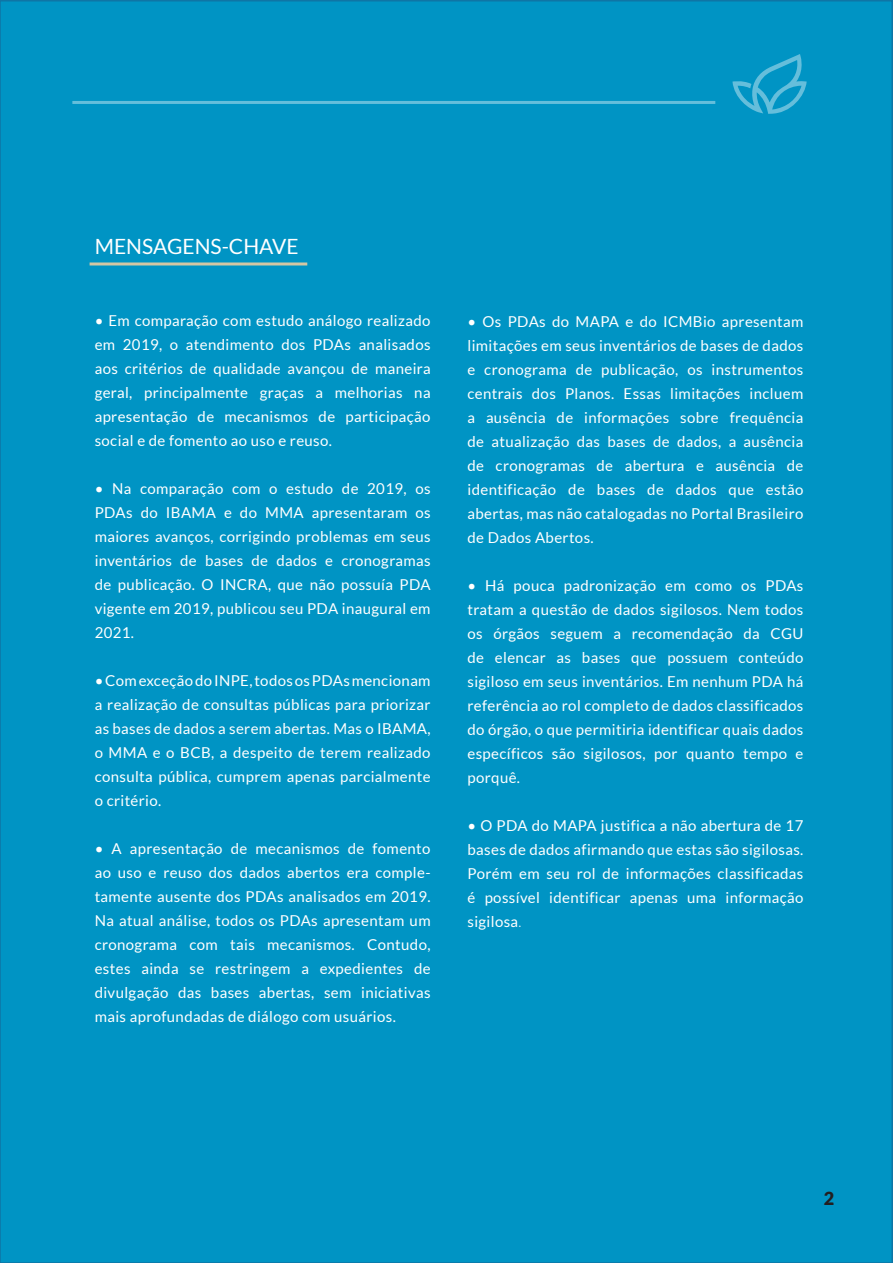
<style>
.page{position:relative;width:893px;height:1263px;background:#fff}
.page>*{position:absolute;margin:0;border:0;box-sizing:border-box;transform-origin:0 0}
.t1{font:21px "Lato";color:#fff}
.t2{font:900 18px "Lato";color:#231f20}
.t3{font:15px/24px "Lato";letter-spacing:.025em;color:#fff;text-align:justify}
.s1{font-weight:300}
</style>
<div class="page">
<div style="left:0;top:1px;width:892px;height:1262px;background:#0094c4"></div>
<hr style="left:90px;top:262px;width:217px;height:3px;background:#d3c6a3">
<svg style="left:732px;top:54px;width:75px;height:60px"></svg>
<hr style="left:72px;top:101px;width:643px;height:3px;background:#fff">
<p class="t1" style="left:95px;top:235px;width:205px">MENSAGENS-CHAVE</p>
<p class="t3" style="left:95px;top:308px;width:337px">• Em comparação com estudo análogo realizado em 2019, o atendimento dos PDAs analisados aos critérios de qualidade avançou de maneira geral, principalmente graças a melhorias na apresentação de mecanismos de participação social e de fomento ao uso e reuso.</p>
<p class="t3" style="left:95px;top:476px;width:337px">• Na comparação com o estudo de 2019, os PDAs do IBAMA e do MMA apresentaram os maiores avanços, corrigindo problemas em seus inventários de bases de dados e cronogramas de publicação. O INCRA, que não possuía PDA vigente em 2019, publicou seu PDA inaugural em 2021.</p>
<p class="t3" style="left:95px;top:668px;width:337px">• Com exceção do INPE, todos os PDAs mencionam a realização de consultas públicas para priorizar as bases de dados a serem abertas. Mas o IBAMA, o MMA e o BCB, a despeito de terem realizado consulta pública, cumprem apenas parcialmente o critério.</p>
<p class="t3" style="left:95px;top:836px;width:337px">• A apresentação de mecanismos de fomento ao uso e reuso dos dados abertos era comple&shy;tamente ausente dos PDAs analisados em 2019.<br>Na atual análise, todos os PDAs apresentam um cronograma com tais mecanismos. Contudo, estes ainda se restringem a expedientes de divulgação das bases abertas, sem iniciativas mais aprofundadas de diálogo com usuários.</p>
<p class="t3" style="left:467px;top:310px;width:337px">• Os PDAs do MAPA e do ICMBio apresentam limitações em seus inventários de bases de dados e cronograma de publicação, os instrumentos centrais dos Planos. Essas limitações incluem a ausência de informações sobre frequência de atualização das bases de dados, a ausência de cronogramas de abertura e ausência de identificação de bases de dados que estão abertas, mas não catalogadas no Portal Brasileiro de Dados Abertos.</p>
<p class="t3" style="left:467px;top:574px;width:337px">• Há pouca padronização em como os PDAs tratam a questão de dados sigilosos. Nem todos os órgãos seguem a recomendação da CGU de elencar as bases que possuem conteúdo sigiloso em seus inventários. Em nenhum PDA há referência ao rol completo de dados classificados do órgão, o que permitiria identificar quais dados específicos são sigilosos, por quanto tempo e porquê.</p>
<p class="t3" style="left:467px;top:814px;width:337px">• O PDA do MAPA justifica a não abertura de 17 bases de dados afirmando que estas são sigilosas.<br>Porém em seu rol de informações classificadas é possível identificar apenas uma informação sigilosa<span class="s1">.</span></p>
<p class="t2" style="left:824px;top:1188px;width:12px">2</p>
</div>
